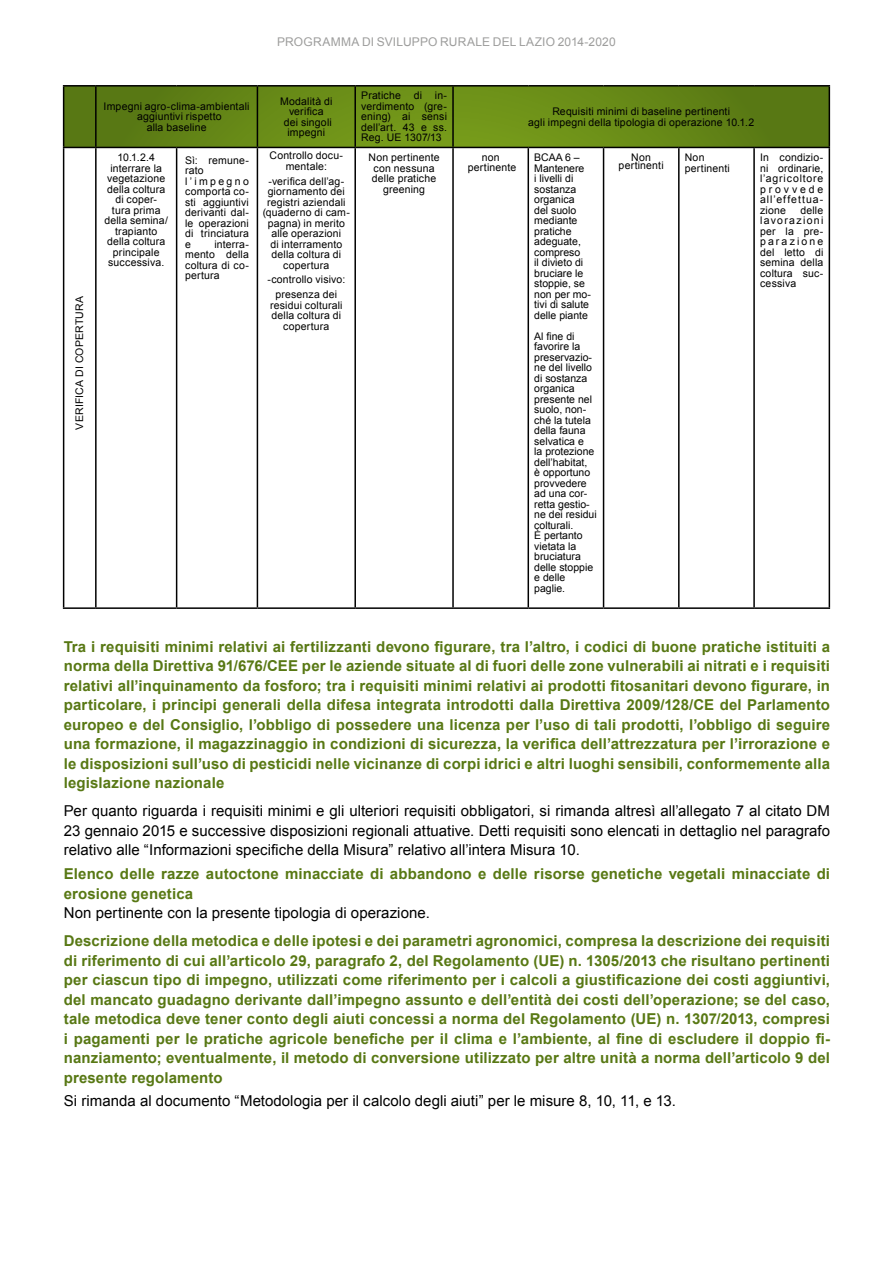
<style>
.page{position:relative;width:893px;height:1263px;background:#fff}
.page>*{position:absolute;margin:0;border:0;box-sizing:border-box;transform-origin:0 0}
.t1{font:700 15px/19.5px "Arial";letter-spacing:.01em;color:#587814;text-align:justify}
.t2{font:15px/19.5px "Arial";letter-spacing:.005em;color:#000;text-align:justify}
.t3{font:12px "Arial";letter-spacing:.015em;color:#9d9d9c}
.t4{font:10.5px/10.5px "Arial";letter-spacing:.015em;color:#000;text-align:center}
</style>
<div class="page">
<svg style="left:64px;top:87px;width:765px;height:60px;background:#658716"></svg>
<hr style="left:63px;top:85px;width:33px;height:2px;background:#000">
<hr style="left:63px;top:87px;width:1px;height:60px;background:#000">
<hr style="left:96px;top:85px;width:81px;height:2px;background:#000">
<hr style="left:95px;top:87px;width:2px;height:60px;background:#000">
<hr style="left:177px;top:85px;width:80px;height:2px;background:#000">
<hr style="left:257px;top:85px;width:98px;height:2px;background:#000">
<hr style="left:257px;top:87px;width:1px;height:60px;background:#000">
<hr style="left:355px;top:85px;width:98px;height:2px;background:#000">
<hr style="left:354px;top:87px;width:2px;height:60px;background:#000">
<hr style="left:453px;top:85px;width:75px;height:2px;background:#000">
<hr style="left:452px;top:87px;width:2px;height:60px;background:#000">
<hr style="left:528px;top:85px;width:76px;height:2px;background:#000">
<hr style="left:604px;top:85px;width:75px;height:2px;background:#000">
<hr style="left:679px;top:85px;width:75px;height:2px;background:#000">
<hr style="left:754px;top:85px;width:76px;height:2px;background:#000">
<hr style="left:829px;top:87px;width:1px;height:60px;background:#000">
<hr style="left:63px;top:147px;width:33px;height:1px;background:#000">
<hr style="left:63px;top:148px;width:1px;height:459px;background:#000">
<hr style="left:96px;top:147px;width:81px;height:1px;background:#000">
<hr style="left:95px;top:148px;width:2px;height:459px;background:#000">
<hr style="left:177px;top:147px;width:80px;height:1px;background:#000">
<hr style="left:176px;top:148px;width:1px;height:459px;background:#000">
<hr style="left:257px;top:147px;width:98px;height:1px;background:#000">
<hr style="left:257px;top:148px;width:1px;height:459px;background:#000">
<hr style="left:355px;top:147px;width:98px;height:1px;background:#000">
<hr style="left:354px;top:148px;width:2px;height:459px;background:#000">
<hr style="left:453px;top:147px;width:75px;height:1px;background:#000">
<hr style="left:452px;top:148px;width:2px;height:459px;background:#000">
<hr style="left:528px;top:147px;width:76px;height:1px;background:#000">
<hr style="left:528px;top:148px;width:1px;height:459px;background:#000">
<hr style="left:604px;top:147px;width:75px;height:1px;background:#000">
<hr style="left:603px;top:148px;width:1px;height:459px;background:#000">
<hr style="left:679px;top:147px;width:75px;height:1px;background:#000">
<hr style="left:678px;top:148px;width:2px;height:459px;background:#000">
<hr style="left:754px;top:147px;width:76px;height:1px;background:#000">
<hr style="left:753px;top:148px;width:2px;height:459px;background:#000">
<hr style="left:829px;top:148px;width:1px;height:459px;background:#000">
<hr style="left:63px;top:607px;width:33px;height:2px;background:#000">
<hr style="left:96px;top:607px;width:81px;height:2px;background:#000">
<hr style="left:177px;top:607px;width:80px;height:2px;background:#000">
<hr style="left:257px;top:607px;width:98px;height:2px;background:#000">
<hr style="left:355px;top:607px;width:98px;height:2px;background:#000">
<hr style="left:453px;top:607px;width:75px;height:2px;background:#000">
<hr style="left:528px;top:607px;width:76px;height:2px;background:#000">
<hr style="left:604px;top:607px;width:75px;height:2px;background:#000">
<hr style="left:679px;top:607px;width:75px;height:2px;background:#000">
<hr style="left:754px;top:607px;width:76px;height:2px;background:#000">
<p class="t3" style="left:277px;top:34px;width:340px">PROGRAMMA DI SVILUPPO RURALE DEL LAZIO 2014-2020</p>
<p class="t4" style="left:74px;top:429px;width:135px;rotate:-90deg">VERIFICA DI COPERTURA</p>
<p class="t4" style="left:104px;top:101px;width:147px">Impegni agro-clima-ambientali aggiuntivi rispetto<br>alla baseline</p>
<p class="t4" style="left:280px;top:96px;width:54px">Modalità di verifica<br>dei singoli impegni</p>
<p class="t4" style="left:361px;top:91px;width:87px;text-align:justify">Pratiche di in&shy;verdimento (gre&shy;ening) ai sensi dell’art. 43 e ss.<br>Reg. UE 1307/13</p>
<p class="t4" style="left:528px;top:106px;width:227px">Requisiti minimi di baseline pertinenti<br>agli impegni della tipologia di operazione 10.1.2</p>
<p class="t4" style="left:104px;top:152px;width:65px">10.1.2.4 interrare la vegetazione della coltura di coper-<br>tura prima della semina/ trapianto della coltura principale successiva.</p>
<p class="t4" style="left:185px;top:155px;width:65px;text-align:left">Sì: remune&shy;rato l’impegno comporta co&shy;sti aggiuntivi derivanti dal&shy;le operazioni di trinciatura e</p>
<p class="t4" style="left:185px;top:239px;width:65px;text-align:justify;text-indent:29px">interra&shy;mento della coltura di co&shy;pertura</p>
<p class="t4" style="left:269px;top:151px;width:75px">Controllo docu&shy;mentale:</p>
<p class="t4" style="left:263px;top:176px;width:89px">-verifica dell’ag&shy;giornamento dei registri aziendali (quaderno di cam&shy;pagna) in merito alle operazioni<br>di interramento della coltura di copertura</p>
<p class="t4" style="left:267px;top:272px;width:79px;line-height:14.7px">-controllo visivo: presenza dei</p>
<p class="t4" style="left:270px;top:300px;width:74px">residui colturali della coltura di copertura</p>
<p class="t4" style="left:369px;top:152px;width:73px">Non pertinente con nessuna delle pratiche greening</p>
<p class="t4" style="left:468px;top:153px;width:50px;line-height:9.6px">non pertinente</p>
<p class="t4" style="left:534px;top:152px;width:58px;text-align:left">BCAA 6 –<br>Mantenere<br>i livelli di sostanza organica del suolo mediante pratiche adeguate, compreso<br>il divieto di bruciare le stoppie, se non per mo&shy;tivi di salute delle piante</p>
<p class="t4" style="left:534px;top:331px;width:64px;text-align:left">Al fine di favorire la preservazio&shy;ne del livello di sostanza organica presente nel suolo, non&shy;ché la tutela della fauna selvatica e<br>la protezione dell’habitat,<br>è opportuno provvedere ad una cor&shy;retta gestio&shy;ne dei residui colturali.<br>È pertanto vietata la bruciatura delle stoppie e delle paglie.</p>
<p class="t4" style="left:619px;top:154px;width:47px;line-height:7.5px">Non pertinenti</p>
<p class="t4" style="left:685px;top:152px;width:47px;text-align:left">Non pertinenti</p>
<p class="t4" style="left:760px;top:152px;width:65px;text-align:justify">In condizio&shy;ni ordinarie, l’agricoltore provvede all’effettua&shy;zione</p>
<p class="t4" style="left:760px;top:205px;width:65px;text-align:justify;text-indent:40px">delle lavorazioni per la pre&shy;parazione del letto di semina della coltura suc&shy;cessiva</p>
<p class="t1" style="left:64px;top:637px;width:768px">Tra i requisiti minimi relativi ai fertilizzanti devono figurare, tra l’altro, i codici di buone pratiche istituiti a norma della Direttiva 91/676/CEE per le aziende situate al di fuori delle zone vulnerabili ai nitrati e i requisiti relativi all’inquinamento da fosforo; tra i requisiti minimi relativi ai prodotti fitosanitari devono figurare, in particolare, i principi generali della difesa integrata introdotti dalla Direttiva 2009/128/CE del Parlamento europeo e del Consiglio, l’obbligo di possedere una licenza per l’uso di tali prodotti, l’obbligo di seguire una formazione, il magazzinaggio in condizioni di sicurezza, la verifica dell’attrezzatura per l’irrorazione e le disposizioni sull’uso di pesticidi nelle vicinanze di corpi idrici e altri luoghi sensibili, conformemente alla legislazione nazionale</p>
<p class="t2" style="left:64px;top:801px;width:768px">Per quanto riguarda i requisiti minimi e gli ulteriori requisiti obbligatori, si rimanda altresì all’allegato 7 al citato DM 23 gennaio 2015 e successive disposizioni regionali attuative. Detti requisiti sono elencati in dettaglio nel paragrafo relativo alle “Informazioni specifiche della Misura” relativo all’intera Misura 10.</p>
<p class="t1" style="left:64px;top:864px;width:768px">Elenco delle razze autoctone minacciate di abbandono e delle risorse genetiche vegetali minacciate di erosione genetica</p>
<p class="t2" style="left:64px;top:903px;width:368px">Non pertinente con la presente tipologia di operazione.</p>
<p class="t1" style="left:64px;top:931px;width:768px">Descrizione della metodica e delle ipotesi e dei parametri agronomici, compresa la descrizione dei requisiti di riferimento di cui all’articolo 29, paragrafo 2, del Regolamento (UE) n. 1305/2013 che risultano pertinenti per ciascun tipo di impegno, utilizzati come riferimento per i calcoli a giustificazione dei costi aggiuntivi, del mancato guadagno derivante dall’impegno assunto e dell’entità dei costi dell’operazione; se del caso, tale metodica deve tener conto degli aiuti concessi a norma del Regolamento (UE) n. 1307/2013, compresi i pagamenti per le pratiche agricole benefiche per il clima e l’ambiente, al fine di escludere il doppio fi&shy;nanziamento; eventualmente, il metodo di conversione utilizzato per altre unità a norma dell’articolo 9 del presente regolamento</p>
<p class="t2" style="left:64px;top:1091px;width:614px">Si rimanda al documento “Metodologia per il calcolo degli aiuti” per le misure 8, 10, 11, e 13.</p>
</div>
